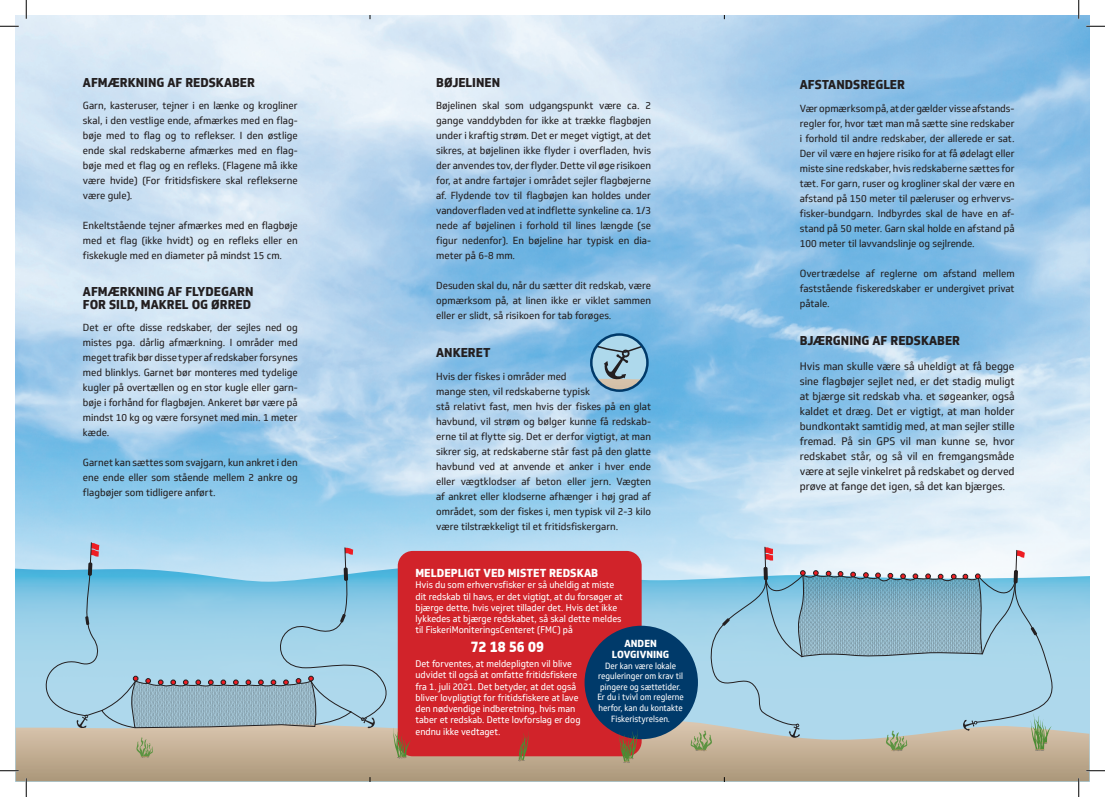
<style>
.page{position:relative;width:1105px;height:797px;background:#fff}
.page>*{position:absolute;margin:0;border:0;box-sizing:border-box;transform-origin:0 0}
.t1{font:800 15px "Soleto";color:#fff;scale:.9 1}
.t2{font:800 12.5px/12.5px "Soleto";color:#231f20;scale:.96 1}
.t3{font:800 11.25px "Soleto";color:#fff;scale:.96 1}
.t4{font:10.62px/15px "Soleto";color:#231f20;text-align:justify;scale:.96 1}
.t5{font:10px/15px "Soleto";color:#231f20;text-align:justify;scale:.96 1}
.t6{font:800 10px/11.2px "Soleto";color:#fff;text-align:center;scale:.96 1}
.t7{font:9.38px/11.2px "Soleto";color:#fff;scale:.94 1}
.t8{font:8.75px/10.6px "Soleto";color:#fff;text-align:center;scale:.9 1}
</style>
<div class="page">
<img style="left:16px;top:16px;width:1073px;height:545px">
<svg style="left:16px;top:561px;width:1073px;height:160px;background:#9fd2ea"></svg>
<svg style="left:16px;top:721px;width:1073px;height:60px;background:#b7a388"></svg>
<svg style="left:690px;top:546px;width:378px;height:205px;background:#a9cad8"></svg>
<svg style="left:591px;top:334px;width:56px;height:56px;background:#8bb1c5"></svg>
<div style="left:590px;top:333px;width:59px;height:59px;border:2px solid #003a6a;border-radius:50%"></div>
<div style="left:398px;top:551px;width:244px;height:205px;background:#d1232a;border-radius:15px"></div>
<div style="left:584px;top:625px;width:114px;height:114px;background:#003a6a;border-radius:50%"></div>
<svg style="left:43px;top:542px;width:368px;height:217px;background:#a3c1d0"></svg>
<svg style="left:518px;top:731px;width:11px;height:31px"></svg>
<svg style="left:619px;top:731px;width:19px;height:32px"></svg>
<svg style="left:0;top:25px;width:19px;height:2px"></svg>
<svg style="left:1086px;top:25px;width:19px;height:2px"></svg>
<svg style="left:0;top:770px;width:19px;height:1px"></svg>
<svg style="left:1086px;top:770px;width:19px;height:1px"></svg>
<svg style="left:25px;top:0;width:2px;height:19px"></svg>
<svg style="left:25px;top:778px;width:2px;height:19px"></svg>
<svg style="left:1078px;top:0;width:1px;height:19px"></svg>
<svg style="left:1078px;top:778px;width:1px;height:19px"></svg>
<p class="t2" style="left:83px;top:76px;width:181px">AFMÆRKNING AF REDSKABER</p>
<p class="t5" style="left:83px;top:98px;width:225px">Garn, kasteruser, tejner i en lænke og krogliner skal, i den vestlige ende, afmærkes med en flag&shy;bøje med to flag og to reflekser. I den østlige ende skal redskaberne afmærkes med en flag&shy;bøje med et flag og en refleks. (Flagene må ikke være hvide) (For fritidsfiskere skal reflekserne være gule).</p>
<p class="t5" style="left:83px;top:218px;width:225px">Enkeltstående tejner afmærkes med en flagbøje med et flag (ikke hvidt) og en refleks eller en fiskekugle med en diameter på mindst 15 cm.</p>
<p class="t2" style="left:83px;top:285px;width:179px">AFMÆRKNING AF FLYDEGARN<br>FOR SILD, MAKREL OG ØRRED</p>
<p class="t5" style="left:83px;top:320px;width:225px">Det er ofte disse redskaber, der sejles ned og mistes pga. dårlig afmærkning. I områder med meget trafik bør disse typer af redskaber forsynes med blinklys. Garnet bør monteres med tydelige kugler på overtællen og en stor kugle eller garn&shy;bøje i forhånd for flagbøjen. Ankeret bør være på mindst 10 kg og være forsynet med min. 1 meter kæde.</p>
<p class="t5" style="left:83px;top:455px;width:225px">Garnet kan sættes som svajgarn, kun ankret i den ene ende eller som stående mellem 2 ankre og flagbøjer som tidligere anført.</p>
<p class="t2" style="left:436px;top:76px;width:68px">BØJELINEN</p>
<p class="t5" style="left:436px;top:98px;width:225px">Bøjelinen skal som udgangspunkt være ca. 2 gange vanddybden for ikke at trække flagbøjen under i kraftig strøm. Det er meget vigtigt, at det sikres, at bøjelinen ikke flyder i overfladen, hvis der anvendes tov, der flyder. Dette vil øge risikoen for, at andre fartøjer i området sejler flagbøjerne af. Flydende tov til flagbøjen kan holdes under vandoverfladen ved at indflette synkeline ca. 1/3 nede af bøjelinen i forhold til lines længde (se figur nedenfor). En bøjeline har typisk en dia&shy;meter på 6-8 mm.</p>
<p class="t5" style="left:436px;top:278px;width:225px">Desuden skal du, når du sætter dit redskab, være opmærksom på, at linen ikke er viklet sammen eller er slidt, så risikoen for tab forøges.</p>
<p class="t2" style="left:436px;top:346px;width:58px">ANKERET</p>
<p class="t5" style="left:436px;top:369px;width:225px;text-align:left">Hvis der fiskes i områder med<br>mange sten, vil redskaberne typisk<br>stå relativt fast, men hvis der fiskes på en glat havbund, vil strøm og bølger kunne få redskab&shy;erne til at flytte sig. Det er derfor vigtigt, at man sikrer sig, at redskaberne står fast på den glatte havbund ved at anvende et anker i hver ende eller vægtklodser af beton eller jern. Vægten af ankret eller klodserne afhænger i høj grad af området, som der fiskes i, men typisk vil 2-3 kilo være tilstrækkeligt til et fritidsfiskergarn.</p>
<p class="t3" style="left:415px;top:565px;width:192px">MELDEPLIGT VED MISTET REDSKAB</p>
<p class="t7" style="left:415px;top:579px;width:222px">Hvis du som erhvervsfisker er så uheldig at miste dit redskab til havs, er det vigtigt, at du forsøger at bjærge dette, hvis vejret tillader det. Hvis det ikke lykkedes at bjærge redskabet, så skal dette meldes til FiskeriMoniteringsCenteret (FMC) på</p>
<h1 class="t1" style="left:471px;top:637px;width:83px">72 18 56 09</h1>
<p class="t7" style="left:415px;top:658px;width:177px">Det forventes, at meldepligten vil blive udvidet til også at omfatte fritidsfiskere fra 1. juli 2021. Det betyder, at det også bliver lovpligtigt for fritidsfiskere at lave den nødvendige indberetning, hvis man taber et redskab. Dette lovforslag er dog endnu ikke vedtaget.</p>
<p class="t6" style="left:612px;top:637px;width:61px">ANDEN<br>LOVGIVNING</p>
<p class="t8" style="left:597px;top:660px;width:98px">Der kan være lokale reguleringer om krav til pingere og sættetider.<br>Er du i tvivl om reglerne herfor, kan du kontakte<br>Fiskeristyrelsen.</p>
<p class="t2" style="left:800px;top:78px;width:111px">AFSTANDSREGLER</p>
<p class="t5" style="left:800px;top:101px;width:225px">Vær opmærksom på, at der gælder visse afstands&shy;regler for, hvor tæt man må sætte sine redskaber i forhold til andre redskaber, der allerede er sat.<br>Der vil være en højere risiko for at få ødelagt eller miste sine redskaber, hvis redskaberne sættes for tæt. For garn, ruser og krogliner skal der være en afstand på 150 meter til pæleruser og erhvervs&shy;fisker-bundgarn. Indbyrdes skal de have en af&shy;stand på 50 meter. Garn skal holde en afstand på 100 meter til lavvandslinje og sejlrende.</p>
<p class="t5" style="left:800px;top:266px;width:225px">Overtrædelse af reglerne om afstand mellem faststående fiskeredskaber er undergivet privat påtale.</p>
<p class="t2" style="left:800px;top:334px;width:168px">BJÆRGNING AF REDSKABER</p>
<p class="t4" style="left:800px;top:358px;width:225px">Hvis man skulle være så uheldigt at få begge sine flagbøjer sejlet ned, er det stadig muligt at bjærge sit redskab vha. et søgeanker, også kaldet et dræg. Det er vigtigt, at man holder bundkontakt samtidig med, at man sejler stille fremad. På sin GPS vil man kunne se, hvor redskabet står, og så vil en fremgangsmåde være at sejle vinkelret på redskabet og derved prøve at fange det igen, så det kan bjærges.</p>
</div>
